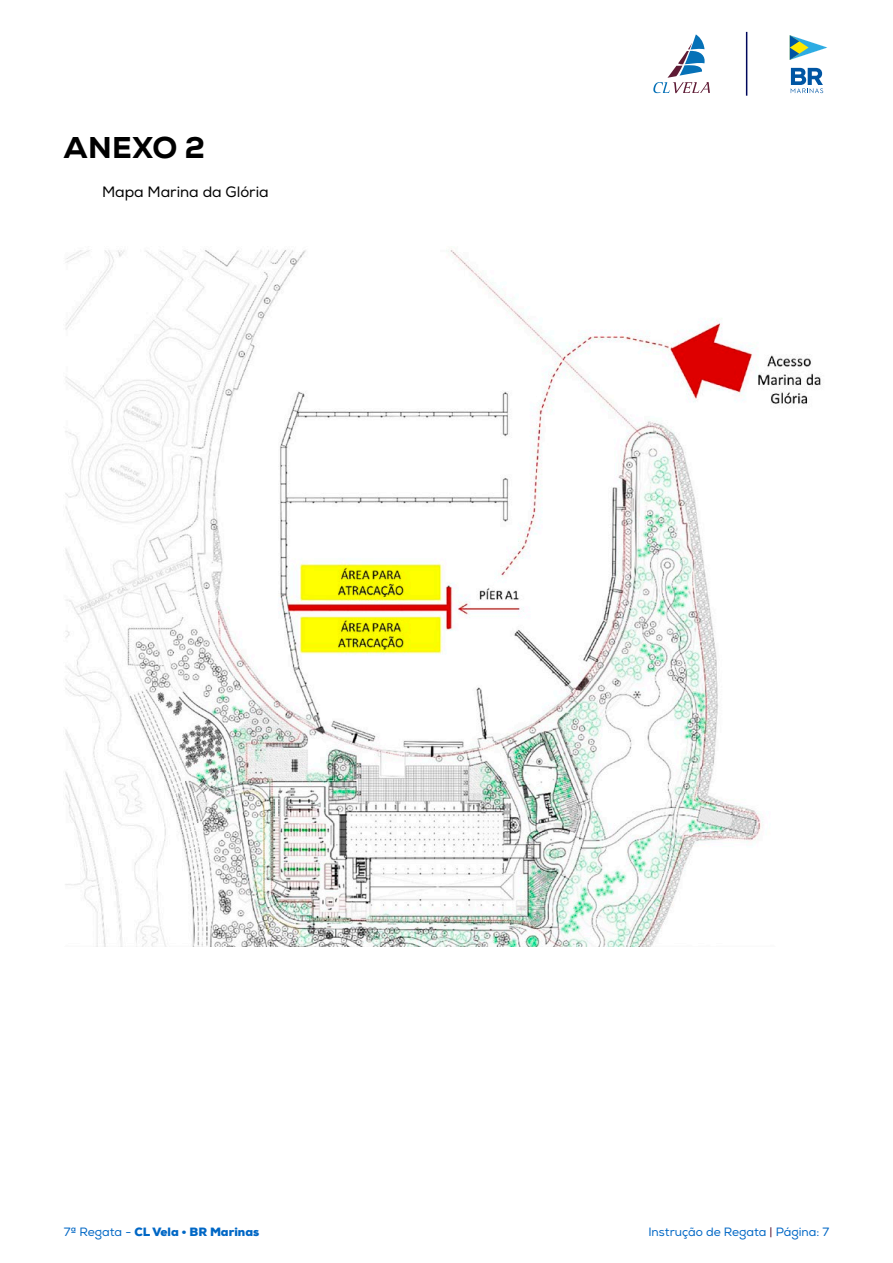
<style>
.page{position:relative;width:893px;height:1263px;background:#fff}
.page>*{position:absolute;margin:0;border:0;box-sizing:border-box;transform-origin:0 0}
.Texto{font:800 30px "Nexa";letter-spacing:.015em;color:#000}
.Texto-2{font:15px "Nexa";color:#000}
.t1{font:12px "Nexa";color:#0067c5}
.t2{font:900 12px "Nexa";color:#0067c5}
.s1{font-weight:400}
.s2{color:#5f1b35}
</style>
<div class="page">
<svg style="left:653px;top:34px;width:57px;height:59px"></svg>
<svg style="left:791px;top:68px;width:32px;height:25px"></svg>
<svg style="left:789px;top:35px;width:39px;height:25px"></svg>
<hr style="left:746px;top:32px;width:1px;height:64px;background:#00085c">
<img style="left:65px;top:250px;width:756px;height:696px">
<p class="Texto" style="left:64px;top:129px;width:143px">ANEXO 2</p>
<p class="Texto-2" style="left:102px;top:183px;width:168px">Mapa Marina da Glória</p>
<p class="t2" style="left:64px;top:1224px;width:197px"><span class="s1">7ª Regata -</span> CL Vela • BR Marinas</p>
<p class="t1" style="left:648px;top:1224px;width:182px">Instrução de Regata <span class="s2">|</span> Página: 7</p>
</div>
